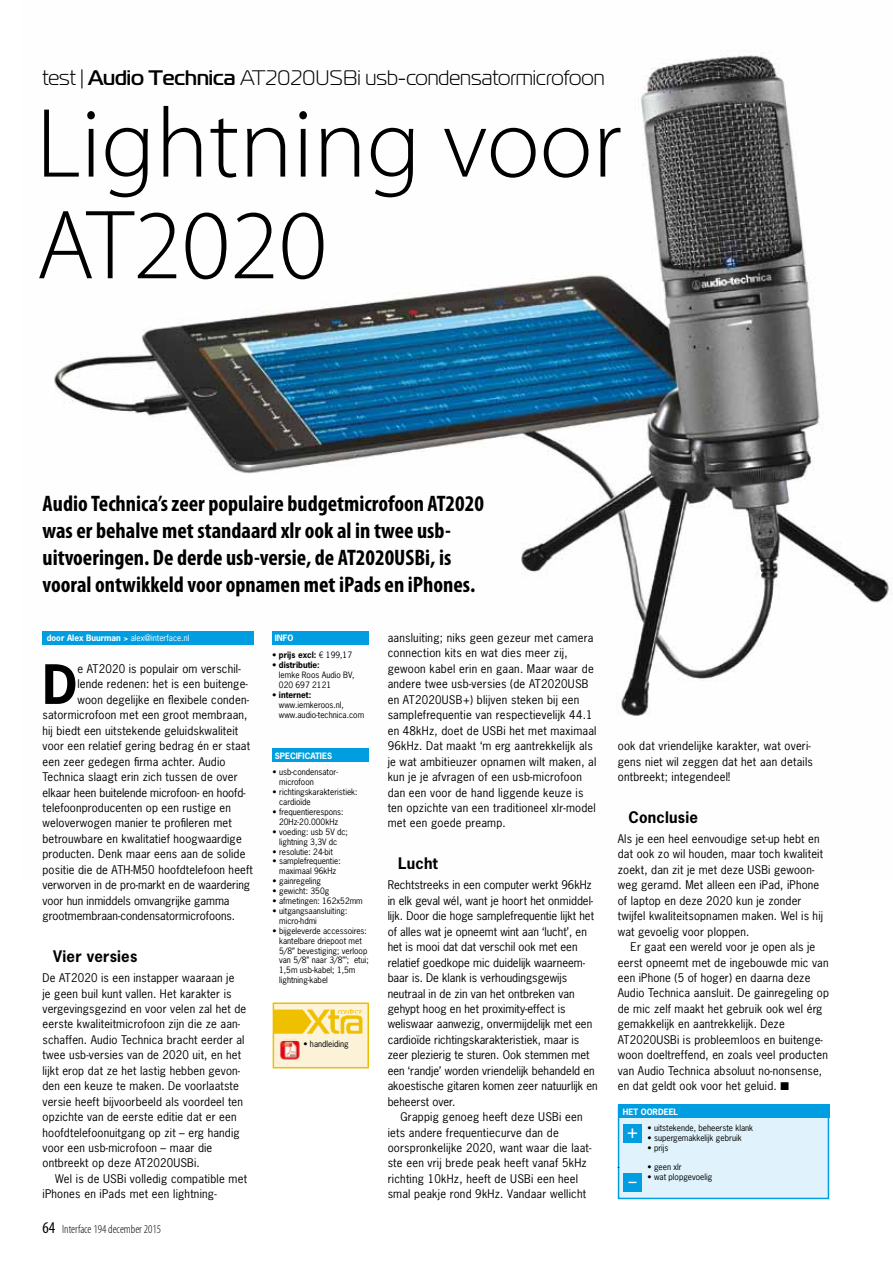
<style>
.page{position:relative;width:893px;height:1263px;background:#fff}
.page>*{position:absolute;margin:0;border:0;box-sizing:border-box;transform-origin:0 0}
.t1{font:300 99.3px/101.7px "Myriad Pro";color:#000}
.t2{font:700 51px "News Gothic Std";color:#000}
.t3{font:700 condensed 22.5px/27px "Myriad Pro";color:#000}
.t4{font:21px "Magistral A";color:#000}
.t5{font:600 18px "Myriad Pro";color:#fff}
.t6{font:700 15px "News Gothic Std";letter-spacing:.015em;color:#000}
.t7{font:300 condensed 12px "Myriad Pro";color:#000}
.t8{font:11.25px/15.5px "News Gothic Std";letter-spacing:.015em;color:#000}
.t9{font:11.25px "News Gothic Std";letter-spacing:-.005em;color:#000}
.t10{font:8.25px/9.9px "News Gothic Std";color:#000}
.t11{font:700 8.25px "News Gothic Std";color:#000}
.t12{font:8.25px "News Gothic Std";color:#fff}
.t13{font:700 8.25px "News Gothic Std";color:#fff}
.s1{font-weight:700}
.s2{font-weight:400;font-size:16.5px}
.s3{font-weight:400}
</style>
<div class="page">
<img style="left:42px;top:50px;width:850px;height:712px">
<div style="left:618px;top:1105px;width:211px;height:94px;background:#e0f2fb;border:2px solid #009ee0"></div>
<div style="left:618px;top:1104px;width:211px;height:14px;background:#009ee0"></div>
<div style="left:623px;top:1124px;width:19px;height:19px;background:#009ee0"></div>
<div style="left:623px;top:1172px;width:19px;height:19px;background:#009ee0"></div>
<div style="left:43px;top:631px;width:211px;height:14px;background:#009ee0"></div>
<div style="left:273px;top:749px;width:96px;height:13px;background:#009ee0"></div>
<div style="left:273px;top:631px;width:96px;height:14px;background:#009ee0"></div>
<div style="left:273px;top:1003px;width:95px;height:65px;background:#fcf2d8"></div>
<img style="left:276px;top:1008px;width:87px;height:31px">
<div style="left:273px;top:1002px;width:96px;height:66px;border:2px solid #edbf00"></div>
<img style="left:275px;top:1040px;width:25px;height:20px">
<svg style="left:275px;top:1039px;width:21px;height:1px"></svg>
<h3 class="t4" style="left:43px;top:65px;width:564px">test | <span class="s1">Audio Technica</span> AT2020USBi usb-condensatormicrofoon</h3>
<h1 class="t1" style="left:36px;top:94px;width:587px">Lightning voor<br>AT2020</h1>
<h3 class="t3" style="left:43px;top:491px;width:443px">Audio Technica’s zeer populaire budgetmicrofoon AT2020 was er behalve met standaard xlr ook al in twee usb&shy;uitvoeringen. De derde usb-versie, de AT2020USBi, is vooral ontwikkeld voor opnamen met iPads en iPhones.</h3>
<p class="t12" style="left:47px;top:632px;width:144px"><span class="s1">door Alex Buurman &gt;</span> alex@interface.nl</p>
<h2 class="t2" style="left:43px;top:651px;width:36px">D</h2>
<p class="t8" style="left:77px;top:661px;width:165px">e AT2020 is populair om verschil-</p>
<p class="t8" style="left:77px;top:676px;width:172px">lende redenen: het is een buitenge-</p>
<p class="t8" style="left:77px;top:692px;width:173px">woon degelijke en flexibele conden-</p>
<p class="t8" style="left:43px;top:707px;width:206px">satormicrofoon met een groot membraan,</p>
<p class="t8" style="left:43px;top:723px;width:197px">hij biedt een uitstekende geluidskwaliteit</p>
<p class="t8" style="left:43px;top:738px;width:209px">voor een relatief gering bedrag én er staat</p>
<p class="t8" style="left:43px;top:754px;width:184px">een zeer gedegen firma achter. Audio</p>
<p class="t8" style="left:43px;top:769px;width:197px">Technica slaagt erin zich tussen de over</p>
<p class="t9" style="left:43px;top:785px;width:205px">elkaar heen buitelende microfoon- en hoofd-</p>
<p class="t8" style="left:43px;top:800px;width:190px">telefoonproducenten op een rustige en</p>
<p class="t8" style="left:43px;top:815px;width:191px">weloverwogen manier te profileren met</p>
<p class="t8" style="left:43px;top:831px;width:201px">betrouwbare en kwalitatief hoogwaardige</p>
<p class="t8" style="left:43px;top:846px;width:204px">producten. Denk maar eens aan de solide</p>
<p class="t8" style="left:43px;top:862px;width:212px">positie die de ATH-M50 hoofdtelefoon heeft</p>
<p class="t8" style="left:43px;top:877px;width:209px">verworven in de pro-markt en de waardering</p>
<p class="t8" style="left:43px;top:893px;width:189px">voor hun inmiddels omvangrijke gamma</p>
<p class="t8" style="left:43px;top:908px;width:194px">grootmembraan-condensatormicrofoons.</p>
<h3 class="t6" style="left:53px;top:946px;width:86px">Vier versies</h3>
<p class="t8" style="left:43px;top:970px;width:205px">De AT2020 is een instapper waaraan je<br>je geen buil kunt vallen. Het karakter is vergevingsgezind en voor velen zal het de eerste kwaliteitmicrofoon zijn die ze aan&shy;schaffen. Audio Technica bracht eerder al twee usb-versies van de 2020 uit, en het lijkt erop dat ze het lastig hebben gevon&shy;den een keuze te maken. De voorlaatste versie heeft bijvoorbeeld als voordeel ten opzichte van de eerste editie dat er een hoofdtelefoonuitgang op zit – erg handig voor een usb-microfoon – maar die ontbreekt op deze AT2020USBi.</p>
<p class="t8" style="left:43px;top:1171px;width:206px;text-indent:13px">Wel is de USBi volledig compatible met iPhones en iPads met een lightning-</p>
<p class="t7" style="left:43px;top:1222px;width:120px"><span class="s2">64</span> Interface 194 december 2015</p>
<p class="t13" style="left:275px;top:633px;width:20px">INFO</p>
<p class="t11" style="left:273px;top:649px;width:81px">• prijs excl: <span class="s3">€ 199,17</span></p>
<p class="t11" style="left:273px;top:659px;width:49px">• distributie:</p>
<p class="t10" style="left:279px;top:670px;width:77px">Iemke Roos Audio BV,<br>020 697 2121</p>
<p class="t11" style="left:273px;top:689px;width:40px">• internet:</p>
<p class="t10" style="left:279px;top:699px;width:87px">www.iemkeroos.nl, www.audio-technica.com</p>
<p class="t13" style="left:275px;top:750px;width:59px">SPECIFICATIES</p>
<p class="t10" style="left:279px;top:767px;width:60px;text-indent:-7px">• usb-condensator&shy;microfoon</p>
<p class="t10" style="left:279px;top:787px;width:80px;text-indent:-7px">• richtingskarakteristiek: cardioïde</p>
<p class="t10" style="left:273px;top:807px;width:72px;text-align:center">• frequentierespons:<br>20Hz-20.000kHz</p>
<p class="t10" style="left:273px;top:826px;width:77px;text-align:center">• voeding: usb 5V dc; lightning 3,3V dc</p>
<p class="t10" style="left:273px;top:846px;width:62px">• resolutie: 24-bit</p>
<p class="t10" style="left:273px;top:856px;width:70px;text-align:center">• samplefrequentie: maximaal 96kHz</p>
<p class="t10" style="left:273px;top:876px;width:50px">• gainregeling</p>
<p class="t10" style="left:273px;top:886px;width:58px">• gewicht: 350g</p>
<p class="t10" style="left:273px;top:896px;width:92px">• afmetingen: 162x52mm</p>
<p class="t10" style="left:279px;top:906px;width:70px;text-indent:-7px">• uitgangsaansluiting: micro-hdmi</p>
<p class="t10" style="left:279px;top:925px;width:91px;text-indent:-7px">• bijgeleverde accessoires: kantelbare driepoot met<br>5/8” bevestiging; verloop van 5/8” naar 3/8”’; etui;<br>1,5m usb-kabel; 1,5m lightning-kabel</p>
<p class="t10" style="left:303px;top:1039px;width:47px">• handleiding</p>
<p class="t8" style="left:388px;top:630px;width:210px">aansluiting; niks geen gezeur met camera connection kits en wat dies meer zij, gewoon kabel erin en gaan. Maar waar de andere twee usb-versies (de AT2020USB en AT2020USB+) blijven steken bij een samplefrequentie van respectievelijk 44.1 en 48kHz, doet de USBi het met maximaal 96kHz. Dat maakt ‘m erg aantrekkelijk als je wat ambitieuzer opnamen wilt maken, al kun je je afvragen of een usb-microfoon dan een voor de hand liggende keuze is ten opzichte van een traditioneel xlr-model met een goede preamp.</p>
<h3 class="t6" style="left:398px;top:853px;width:41px">Lucht</h3>
<p class="t8" style="left:388px;top:877px;width:212px">Rechtstreeks in een computer werkt 96kHz in elk geval wél, want je hoort het onmiddel&shy;lijk. Door die hoge samplefrequentie lijkt het of alles wat je opneemt wint aan ‘lucht’, en het is mooi dat dat verschil ook met een relatief goedkope mic duidelijk waarneem&shy;baar is. De klank is verhoudingsgewijs neutraal in de zin van het ontbreken van gehypt hoog en het proximity-effect is weliswaar aanwezig, onvermijdelijk met een cardioïde richtingskarakteristiek, maar is zeer plezierig te sturen. Ook stemmen met een ‘randje’ worden vriendelijk behandeld en akoestische gitaren komen zeer natuurlijk en beheerst over.</p>
<p class="t8" style="left:388px;top:1109px;width:205px;text-indent:13px">Grappig genoeg heeft deze USBi een iets andere frequentiecurve dan de oorspronkelijke 2020, want waar die laat&shy;ste een vrij brede peak heeft vanaf 5kHz richting 10kHz, heeft de USBi een heel smal peakje rond 9kHz. Vandaar wellicht</p>
<p class="t8" style="left:618px;top:738px;width:197px">ook dat vriendelijke karakter, wat overi&shy;gens niet wil zeggen dat het aan details ontbreekt; integendeel!</p>
<h3 class="t6" style="left:628px;top:807px;width:71px">Conclusie</h3>
<p class="t8" style="left:618px;top:831px;width:207px">Als je een heel eenvoudige set-up hebt en dat ook zo wil houden, maar toch kwaliteit zoekt, dan zit je met deze USBi gewoon&shy;weg geramd. Met alleen een iPad, iPhone of laptop en deze 2020 kun je zonder twijfel kwaliteitsopnamen maken. Wel is hij wat gevoelig voor ploppen.</p>
<p class="t8" style="left:618px;top:939px;width:213px;text-indent:13px">Er gaat een wereld voor je open als je eerst opneemt met de ingebouwde mic van een iPhone (5 of hoger) en daarna deze Audio Technica aansluit. De gainregeling op de mic zelf maakt het gebruik ook wel érg gemakkelijk en aantrekkelijk. Deze AT2020USBi is probleemloos en buitenge&shy;woon doeltreffend, en zoals veel producten van Audio Technica absoluut no-nonsense, en dat geldt ook voor het geluid. ■</p>
<p class="t13" style="left:623px;top:1106px;width:57px">HET OORDEEL</p>
<p class="t10" style="left:648px;top:1122px;width:107px">• uitstekende, beheerste klank</p>
<p class="t10" style="left:648px;top:1132px;width:96px">• supergemakkelijk gebruik</p>
<p class="t10" style="left:648px;top:1142px;width:23px">• prijs</p>
<h3 class="t5" style="left:627px;top:1121px;width:12px">+</h3>
<p class="t10" style="left:618px;top:1162px;width:3px">-</p>
<p class="t10" style="left:648px;top:1162px;width:36px">• geen xlr</p>
<p class="t10" style="left:648px;top:1172px;width:66px">• wat plopgevoelig</p>
<h3 class="t5" style="left:628px;top:1171px;width:10px">–</h3>
</div>
